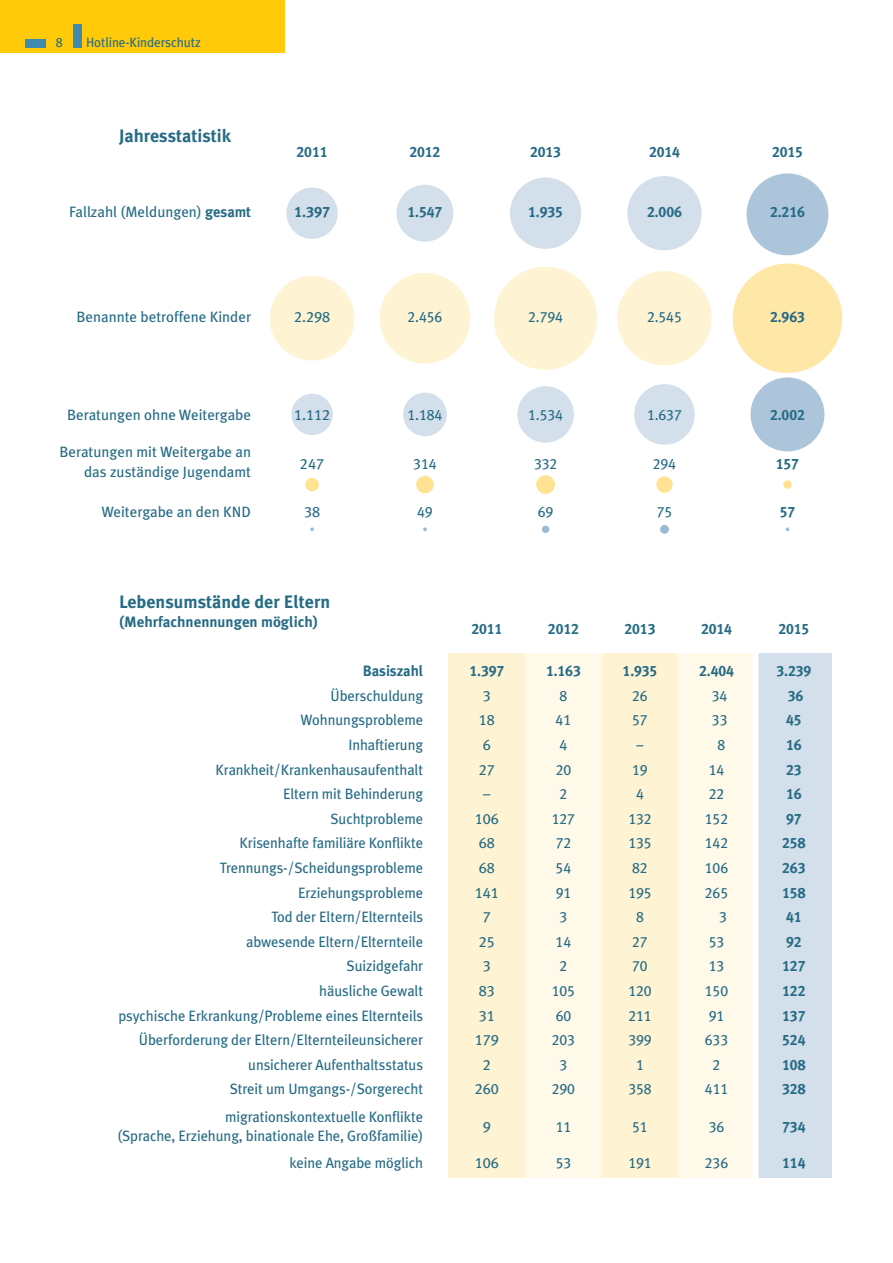
<style>
.page{position:relative;width:893px;height:1263px;background:#fff}
.page>*{position:absolute;margin:0;border:0;box-sizing:border-box;transform-origin:0 0}
.t1{font:700 18px "Meta Plus";color:#266b85}
.t2{font:15px/24.6px "Meta Plus";letter-spacing:-.005em;color:#266b85;text-align:right}
.t3{font:15px/24.6px "Meta Plus Book Caps";letter-spacing:-.005em;color:#266b85;text-align:center}
.t4{font:15px/24.6px "Meta Plus Bold Caps";letter-spacing:-.005em;color:#266b85;text-align:center}
.t5{font:700 15px "Meta Plus";color:#266b85}
.t6{font:13.5px "Meta Plus";letter-spacing:-.005em;color:#266b85}
.t7{font:13.5px "Meta Plus Book Caps";color:#266b85}
.s1{font-weight:700}
</style>
<div class="page">
<div style="left:510px;top:178px;width:71px;height:71px;background:#d3dfea;border-radius:50%"></div>
<div style="left:494px;top:267px;width:103px;height:103px;background:#fef3d2;border-radius:50%"></div>
<div style="left:517px;top:386px;width:57px;height:57px;background:#d3dfea;border-radius:50%"></div>
<div style="left:542px;top:526px;width:7px;height:7px;background:#9bbad2;border-radius:50%"></div>
<div style="left:396px;top:185px;width:57px;height:57px;background:#d3dfea;border-radius:50%"></div>
<div style="left:380px;top:273px;width:90px;height:90px;background:#fef3d2;border-radius:50%"></div>
<div style="left:403px;top:393px;width:44px;height:43px;background:#d3dfea;border-radius:50%"></div>
<svg style="left:423px;top:527px;width:4px;height:4px"></svg>
<div style="left:286px;top:187px;width:52px;height:52px;background:#d3dfea;border-radius:50%"></div>
<div style="left:270px;top:276px;width:84px;height:85px;background:#fef3d2;border-radius:50%"></div>
<div style="left:291px;top:394px;width:42px;height:41px;background:#d3dfea;border-radius:50%"></div>
<svg style="left:310px;top:527px;width:4px;height:4px"></svg>
<div style="left:627px;top:176px;width:75px;height:74px;background:#d3dfea;border-radius:50%"></div>
<div style="left:617px;top:271px;width:95px;height:94px;background:#fef3d2;border-radius:50%"></div>
<div style="left:634px;top:384px;width:61px;height:61px;background:#d3dfea;border-radius:50%"></div>
<div style="left:660px;top:525px;width:9px;height:9px;background:#9bbad2;border-radius:50%"></div>
<div style="left:449px;top:653px;width:76px;height:525px;background:#fef3d2"></div>
<div style="left:525px;top:653px;width:77px;height:525px;background:#fef9e8"></div>
<div style="left:602px;top:653px;width:76px;height:525px;background:#fef3d2"></div>
<div style="left:678px;top:653px;width:77px;height:525px;background:#fef9e8"></div>
<div style="left:756px;top:653px;width:76px;height:525px;background:#d3dfea"></div>
<div style="left:0;top:0;width:285px;height:53px;background:#feca0a"></div>
<div style="left:74px;top:24px;width:8px;height:24px;background:#408aaf"></div>
<div style="left:26px;top:39px;width:20px;height:9px;background:#408aaf"></div>
<div style="left:753px;top:624px;width:6px;height:561px;background:#fff"></div>
<div style="left:746px;top:173px;width:82px;height:82px;background:#adc5da;border-radius:50%"></div>
<div style="left:733px;top:263px;width:109px;height:110px;background:#ffe7a7;border-radius:50%"></div>
<div style="left:750px;top:377px;width:74px;height:74px;background:#adc5da;border-radius:50%"></div>
<svg style="left:786px;top:527px;width:3px;height:4px"></svg>
<div style="left:536px;top:475px;width:19px;height:19px;background:#ffe292;border-radius:50%"></div>
<div style="left:416px;top:476px;width:18px;height:17px;background:#ffe292;border-radius:50%"></div>
<div style="left:305px;top:478px;width:14px;height:13px;background:#ffe292;border-radius:50%"></div>
<div style="left:656px;top:476px;width:17px;height:17px;background:#ffe292;border-radius:50%"></div>
<div style="left:783px;top:480px;width:9px;height:9px;background:#ffe292;border-radius:50%"></div>
<p class="t7" style="left:56px;top:34px;width:9px">8</p>
<p class="t6" style="left:86px;top:34px;width:116px">Hotline-Kinderschutz</p>
<p class="t1" style="left:119px;top:125px;width:113px">Jahresstatistik</p>
<p class="t4" style="left:297px;top:140px;width:32px">2011</p>
<p class="t4" style="left:409px;top:140px;width:32px">2012</p>
<p class="t4" style="left:530px;top:140px;width:32px">2013</p>
<p class="t4" style="left:649px;top:140px;width:32px">2014</p>
<p class="t4" style="left:772px;top:140px;width:32px">2015</p>
<p class="t2" style="left:69px;top:200px;width:184px">Fallzahl (Meldungen) <span class="s1">gesamt</span></p>
<p class="t4" style="left:294px;top:200px;width:38px">1.397</p>
<p class="t4" style="left:408px;top:200px;width:36px">1.547</p>
<p class="t4" style="left:528px;top:200px;width:36px">1.935</p>
<p class="t4" style="left:647px;top:200px;width:36px">2.006</p>
<p class="t4" style="left:770px;top:200px;width:36px">2.216</p>
<p class="t2" style="left:77px;top:305px;width:176px">Benannte betroffene Kinder</p>
<p class="t3" style="left:294px;top:305px;width:38px">2.298</p>
<p class="t3" style="left:408px;top:305px;width:36px">2.456</p>
<p class="t3" style="left:528px;top:305px;width:36px">2.794</p>
<p class="t3" style="left:647px;top:305px;width:36px">2.545</p>
<p class="t4" style="left:770px;top:305px;width:36px">2.963</p>
<p class="t2" style="left:67px;top:402px;width:185px">Beratungen ohne Weitergabe</p>
<p class="t2" style="left:60px;top:442px;width:193px;line-height:19.5px">Beratungen mit Weitergabe an das zuständige Jugendamt</p>
<p class="t2" style="left:101px;top:500px;width:151px">Weitergabe an den KND</p>
<p class="t3" style="left:294px;top:402px;width:38px">1.112</p>
<p class="t3" style="left:300px;top:452px;width:26px">247</p>
<p class="t3" style="left:304px;top:500px;width:18px">38</p>
<p class="t3" style="left:408px;top:402px;width:36px">1.184</p>
<p class="t3" style="left:413px;top:452px;width:25px">314</p>
<p class="t3" style="left:417px;top:500px;width:17px">49</p>
<p class="t3" style="left:528px;top:402px;width:36px">1.534</p>
<p class="t3" style="left:534px;top:452px;width:25px">332</p>
<p class="t3" style="left:538px;top:500px;width:17px">69</p>
<p class="t3" style="left:647px;top:402px;width:36px">1.637</p>
<p class="t3" style="left:653px;top:452px;width:25px">294</p>
<p class="t3" style="left:657px;top:500px;width:17px">75</p>
<p class="t4" style="left:770px;top:402px;width:36px">2.002</p>
<p class="t4" style="left:776px;top:452px;width:25px">157</p>
<p class="t4" style="left:780px;top:500px;width:17px">57</p>
<p class="t1" style="left:119px;top:591px;width:213px">Lebensumstände der Eltern</p>
<p class="t5" style="left:119px;top:613px;width:200px">(Mehrfachnennungen möglich)</p>
<p class="t5" style="left:363px;top:662px;width:62px">Basiszahl</p>
<p class="t2" style="left:118px;top:683px;width:306px">Überschuldung<br>Wohnungsprobleme<br>Inhaftierung<br>Krankheit/Krankenhausaufenthalt<br>Eltern mit Behinderung<br>Suchtprobleme<br>Krisenhafte familiäre Konflikte<br>Trennungs-/Scheidungsprobleme<br>Erziehungsprobleme<br>Tod der Eltern/Elternteils<br>abwesende Eltern/Elternteile<br>Suizidgefahr<br>häusliche Gewalt<br>psychische Erkrankung/Probleme eines Elternteils<br>Überforderung der Eltern/Elternteileunsicherer unsicherer Aufenthaltsstatus<br>Streit um Umgangs-/Sorgerecht</p>
<p class="t2" style="left:117px;top:1107px;width:307px;line-height:18.6px">migrationskontextuelle Konflikte<br>(Sprache, Erziehung, binationale Ehe, Großfamilie)</p>
<p class="t2" style="left:289px;top:1151px;width:135px">keine Angabe möglich</p>
<p class="t4" style="left:471px;top:617px;width:32px">2011</p>
<p class="t4" style="left:470px;top:659px;width:36px">1.397</p>
<p class="t3" style="left:475px;top:683px;width:26px">3<br>18<br>6<br>27 –<br>106<br>68<br>68<br>141<br>7<br>25<br>3<br>83<br>31<br>179<br>2<br>260</p>
<p class="t3" style="left:483px;top:1114px;width:10px">9</p>
<p class="t3" style="left:475px;top:1151px;width:26px">106</p>
<p class="t4" style="left:548px;top:617px;width:32px">2012</p>
<p class="t4" style="left:546px;top:659px;width:36px">1.163</p>
<p class="t3" style="left:552px;top:683px;width:25px">8<br>41<br>4<br>20<br>2<br>127<br>72<br>54<br>91<br>3<br>14<br>2<br>105<br>60<br>203<br>3<br>290</p>
<p class="t3" style="left:556px;top:1114px;width:17px">11</p>
<p class="t3" style="left:556px;top:1151px;width:17px">53</p>
<p class="t4" style="left:624px;top:617px;width:32px">2013</p>
<p class="t4" style="left:623px;top:659px;width:36px">1.935</p>
<p class="t3" style="left:628px;top:683px;width:25px">26<br>57 –<br>19<br>4<br>132<br>135<br>82<br>195<br>8<br>27<br>70<br>120<br>211<br>399<br>1<br>358</p>
<p class="t3" style="left:632px;top:1114px;width:17px">51</p>
<p class="t3" style="left:628px;top:1151px;width:25px">191</p>
<p class="t4" style="left:701px;top:617px;width:32px">2014</p>
<p class="t4" style="left:699px;top:659px;width:36px">2.404</p>
<p class="t3" style="left:712px;top:683px;width:17px">34</p>
<p class="t3" style="left:712px;top:708px;width:17px">33</p>
<p class="t3" style="left:717px;top:732px;width:9px">8</p>
<p class="t3" style="left:709px;top:757px;width:17px">14</p>
<p class="t3" style="left:709px;top:782px;width:17px">22</p>
<p class="t3" style="left:705px;top:806px;width:25px">152</p>
<p class="t3" style="left:705px;top:831px;width:25px">142</p>
<p class="t3" style="left:705px;top:855px;width:25px">106</p>
<p class="t3" style="left:705px;top:880px;width:25px">265</p>
<p class="t3" style="left:719px;top:905px;width:9px">3</p>
<p class="t3" style="left:709px;top:929px;width:17px">53</p>
<p class="t3" style="left:709px;top:954px;width:17px">13</p>
<p class="t3" style="left:705px;top:978px;width:25px">150</p>
<p class="t3" style="left:709px;top:1003px;width:17px">91</p>
<p class="t3" style="left:705px;top:1028px;width:25px">633</p>
<p class="t3" style="left:713px;top:1052px;width:9px">2</p>
<p class="t3" style="left:705px;top:1077px;width:25px">411</p>
<p class="t3" style="left:709px;top:1114px;width:17px">36</p>
<p class="t3" style="left:705px;top:1151px;width:25px">236</p>
<p class="t4" style="left:778px;top:617px;width:32px">2015</p>
<p class="t4" style="left:776px;top:659px;width:36px">3.239<br>36<br>45<br>16<br>23<br>16<br>97<br>258<br>263<br>158<br>41<br>92<br>127<br>122<br>137<br>524<br>108<br>328</p>
<p class="t4" style="left:782px;top:1114px;width:25px">734</p>
<p class="t4" style="left:782px;top:1151px;width:25px">114</p>
</div>
